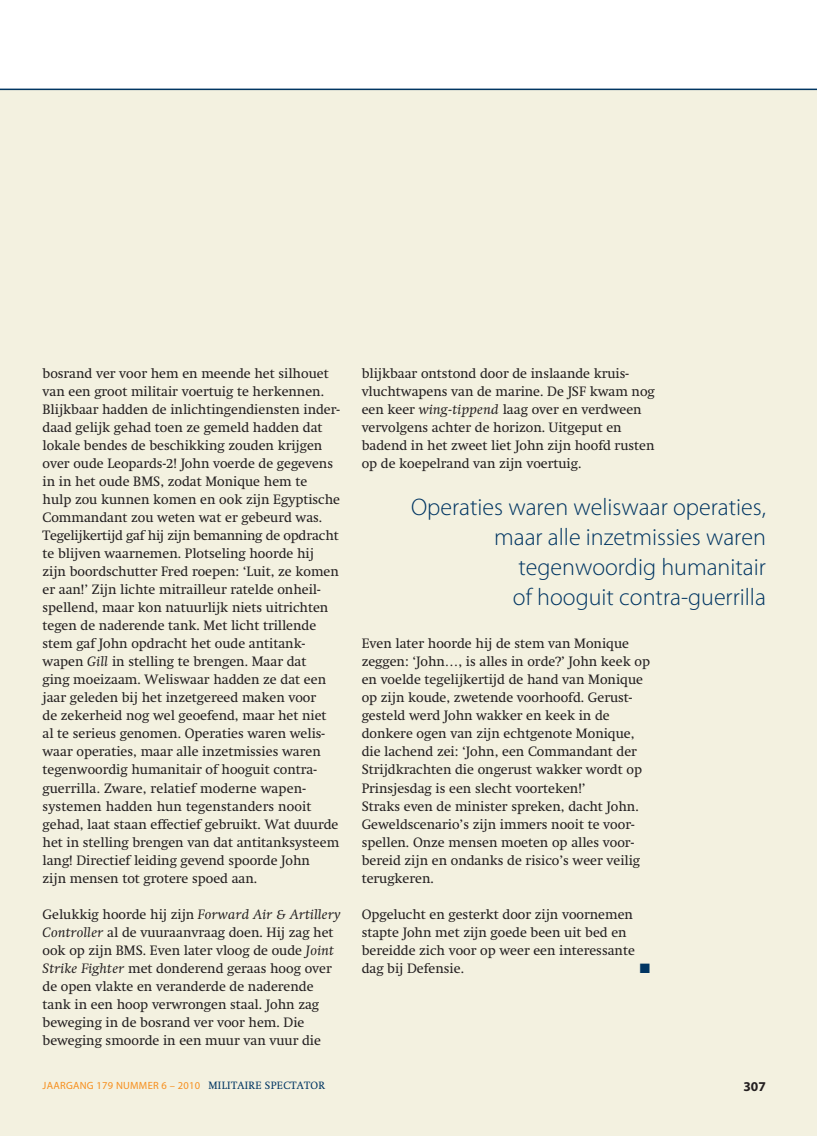
<style>
.page{position:relative;width:817px;height:1136px;background:#fff}
.page>*{position:absolute;margin:0;border:0;box-sizing:border-box;transform-origin:0 0}
.t1{font:300 24px/30px "Myriad Pro";color:#003562;text-align:right}
.t2{font:13.5px/18px "Swift";color:#231f20}
.t3{font:700 13.5px "Myriad Pro";color:#231f20}
.t4{font:13.5px "Zapf Dingbats";color:#003562}
.t5{font:10.5px "Myriad Pro";letter-spacing:.025em;color:#f68f1e}
.s1{font-style:italic}
.s2{font-family:"Swift";color:#003562}
</style>
<div class="page">
<div style="left:0;top:89px;width:816px;height:1046px;background:#f3f1e0"></div>
<hr style="left:0;top:89px;width:816px;height:1px;background:#003562">
<p class="t2" style="left:43px;top:366px;width:299px">bosrand ver voor hem en meende het silhouet van een groot militair voertuig te herkennen.<br>Blijkbaar hadden de inlichtingendiensten inder&shy;daad gelijk gehad toen ze gemeld hadden dat lokale bendes de beschikking zouden krijgen over oude Leopards-2! John voerde de gegevens in in het oude BMS, zodat Monique hem te<br>hulp zou kunnen komen en ook zijn Egyptische Commandant zou weten wat er gebeurd was.<br>Tegelijkertijd gaf hij zijn bemanning de opdracht te blijven waarnemen. Plotseling hoorde hij zijn boordschutter Fred roepen: ‘Luit, ze komen er aan!’ Zijn lichte mitrailleur ratelde onheil&shy;spellend, maar kon natuurlijk niets uitrichten tegen de naderende tank. Met licht trillende stem gaf John opdracht het oude antitank&shy;wapen <span class="s1">Gill</span> in stelling te brengen. Maar dat<br>ging moeizaam. Weliswaar hadden ze dat een jaar geleden bij het inzetgereed maken voor<br>de zekerheid nog wel geoefend, maar het niet al te serieus genomen. Operaties waren welis&shy;waar operaties, maar alle inzetmissies waren tegenwoordig humanitair of hooguit contra&shy;guerrilla. Zware, relatief moderne wapen&shy;systemen hadden hun tegenstanders nooit gehad, laat staan effectief gebruikt. Wat duurde het in stelling brengen van dat antitanksysteem lang! Directief leiding gevend spoorde John<br>zijn mensen tot grotere spoed aan.</p>
<p class="t2" style="left:43px;top:906px;width:299px">Gelukkig hoorde hij zijn <span class="s1">Forward Air &amp; Artillery Controller</span> al de vuuraanvraag doen. Hij zag het ook op zijn BMS. Even later vloog de oude <span class="s1">Joint Strike Fighter</span> met donderend geraas hoog over de open vlakte en veranderde de naderende tank in een hoop verwrongen staal. John zag beweging in de bosrand ver voor hem. Die beweging smoorde in een muur van vuur die</p>
<p class="t2" style="left:361px;top:366px;width:294px">blijkbaar ontstond door de inslaande kruis&shy;vluchtwapens van de marine. De JSF kwam nog een keer <span class="s1">wing-tippend</span> laag over en verdween vervolgens achter de horizon. Uitgeput en badend in het zweet liet John zijn hoofd rusten op de koepelrand van zijn voertuig.</p>
<h1 class="t1" style="left:411px;top:493px;width:356px">Operaties waren weliswaar operaties, maar alle inzetmissies waren tegenwoordig humanitair<br>of hooguit contra-guerrilla</h1>
<p class="t2" style="left:361px;top:636px;width:290px">Even later hoorde hij de stem van Monique zeggen: ‘John…, is alles in orde?’ John keek op en voelde tegelijkertijd de hand van Monique op zijn koude, zwetende voorhoofd. Gerust&shy;gesteld werd John wakker en keek in de donkere ogen van zijn echtgenote Monique, die lachend zei: ‘John, een Commandant der Strijdkrachten die ongerust wakker wordt op Prinsjesdag is een slecht voorteken!’<br>Straks even de minister spreken, dacht John.<br>Geweldscenario’s zijn immers nooit te voor&shy;spellen. Onze mensen moeten op alles voor&shy;bereid zijn en ondanks de risico’s weer veilig terugkeren.</p>
<p class="t2" style="left:361px;top:906px;width:275px">Opgelucht en gesterkt door zijn voornemen stapte John met zijn goede been uit bed en bereidde zich voor op weer een interessante dag bij Defensie.</p>
<p class="t4" style="left:639px;top:959px;width:12px">■</p>
<p class="t5" style="left:43px;top:1080px;width:284px">JAARGANG 179 NUMMER 6 – 2010 <span class="s2">MILITAIRE SPECTATOR</span></p>
<p class="t3" style="left:743px;top:1081px;width:24px">307</p>
</div>
